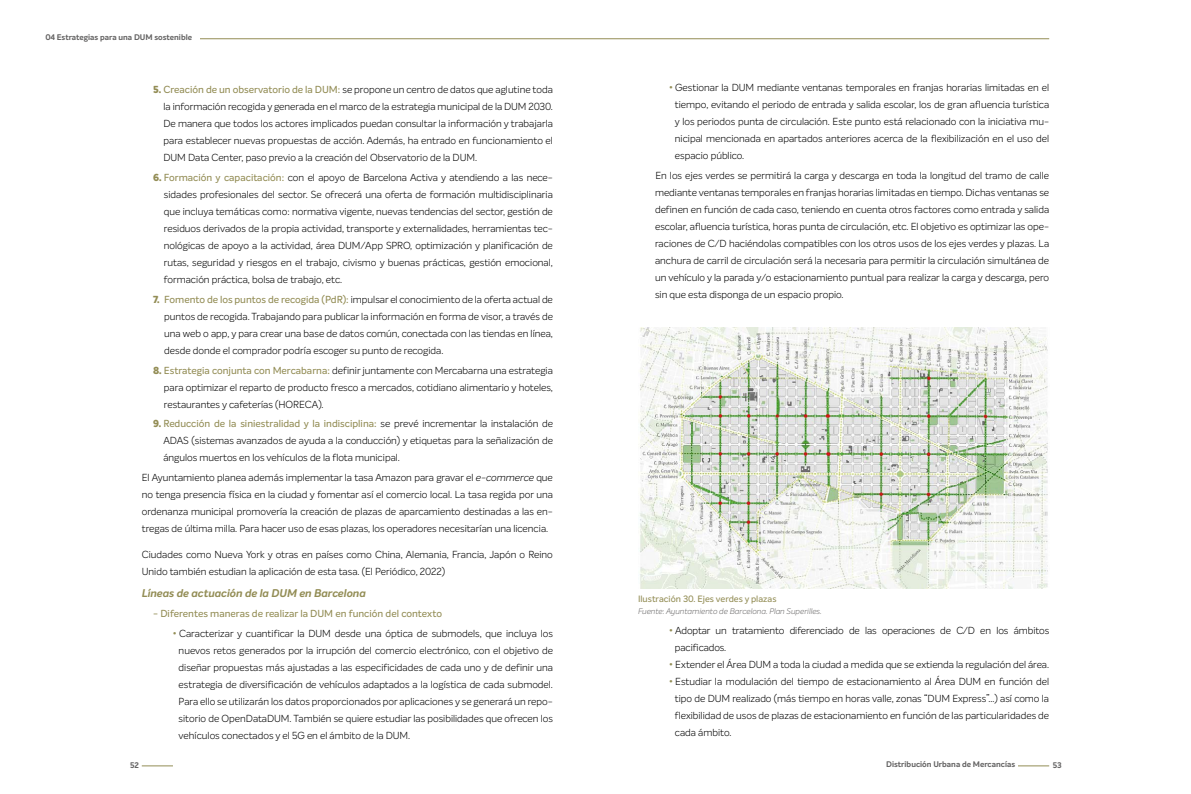
<style>
.page{position:relative;width:1191px;height:794px;background:#fff}
.page>*{position:absolute;margin:0;border:0;box-sizing:border-box;transform-origin:0 0}
.t1{font:italic 700 11px "Intelo";color:#938d55}
.t2{font:300 10px/17px "Intelo";color:#000;text-align:justify}
.t3{font:500 10px "Intelo";color:#938d55}
.t4{font:500 9px "Intelo";color:#938d55}
.t5{font:700 8px "Intelo";color:#646363}
.t6{font:italic 300 8px "Intelo";color:#706f6f}
.s1{font-weight:800;color:#938d55}
.s2{font-weight:500;color:#938d55}
.s3{font-style:italic}
</style>
<div class="page">
<hr style="left:142px;top:38px;width:907px;height:1px;background:#938d55">
<hr style="left:142px;top:765px;width:31px;height:1px;background:#938d55">
<hr style="left:1018px;top:765px;width:31px;height:1px;background:#938d55">
<div style="left:43px;top:31px;width:157px;height:15px;background:#fff"></div>
<img style="left:640px;top:327px;width:408px;height:261px">
<p class="t5" style="left:45px;top:32px;width:148px">04 Estrategias para una DUM sostenible</p>
<p class="t2" style="left:163px;top:81px;width:391px;text-indent:-10px"><span class="s1">5.</span> <span class="s2">Creación de un observatorio de la DUM:</span> se propone un centro de datos que aglutine toda la información recogida y generada en el marco de la estrategia municipal de la DUM 2030.<br>De manera que todos los actores implicados puedan consultar la información y trabajarla para establecer nuevas propuestas de acción. Además, ha entrado en funcionamiento el DUM Data Center, paso previo a la creación del Observatorio de la DUM.</p>
<p class="t2" style="left:164px;top:169px;width:390px;text-indent:-11px"><span class="s1">6.</span> <span class="s2">Formación y capacitación:</span> con el apoyo de Barcelona Activa y atendiendo a las nece&shy;sidades profesionales del sector. Se ofrecerá una oferta de formación multidisciplinaria que incluya temáticas como: normativa vigente, nuevas tendencias del sector, gestión de residuos derivados de la propia actividad, transporte y externalidades, herramientas tec&shy;nológicas de apoyo a la actividad, área DUM/App SPRO, optimización y planificación de rutas, seguridad y riesgos en el trabajo, civismo y buenas prácticas, gestión emocional, formación práctica, bolsa de trabajo, etc.</p>
<p class="t2" style="left:164px;top:290px;width:390px;text-indent:-11px"><span class="s1">7.</span> <span class="s2">Fomento de los puntos de recogida (PdR):</span> impulsar el conocimiento de la oferta actual de puntos de recogida. Trabajando para publicar la información en forma de visor, a través de una web o app, y para crear una base de datos común, conectada con las tiendas en línea, desde donde el comprador podría escoger su punto de recogida.</p>
<p class="t2" style="left:164px;top:361px;width:390px;text-indent:-11px"><span class="s1">8.</span> <span class="s2">Estrategia conjunta con Mercabarna:</span> definir juntamente con Mercabarna una estrategia para optimizar el reparto de producto fresco a mercados, cotidiano alimentario y hoteles, restaurantes y cafeterías (HORECA).</p>
<p class="t2" style="left:163px;top:415px;width:391px;text-indent:-10px"><span class="s1">9.</span> <span class="s2">Reducción de la siniestralidad y la indisciplina:</span> se prevé incrementar la instalación de ADAS (sistemas avanzados de ayuda a la conducción) y etiquetas para la señalización de ángulos muertos en los vehículos de la flota municipal.</p>
<p class="t2" style="left:142px;top:469px;width:413px">El Ayuntamiento planea además implementar la tasa Amazon para gravar el <span class="s3">e-commerce</span> que no tenga presencia física en la ciudad y fomentar así el comercio local. La tasa regida por una ordenanza municipal promovería la creación de plazas de aparcamiento destinadas a las en&shy;tregas de última milla. Para hacer uso de esas plazas, los operadores necesitarían una licencia.</p>
<p class="t2" style="left:142px;top:545px;width:413px">Ciudades como Nueva York y otras en países como China, Alemania, Francia, Japón o Reino<br>Unido también estudian la aplicación de esta tasa. (El Periódico, 2022)</p>
<p class="t1" style="left:142px;top:586px;width:226px">Líneas de actuación de la DUM en Barcelona</p>
<p class="t3" style="left:153px;top:607px;width:290px">- Diferentes maneras de realizar la DUM en función del contexto</p>
<p class="t2" style="left:179px;top:625px;width:376px;text-indent:-6px"><span class="s2">•</span> Caracterizar y cuantificar la DUM desde una óptica de submodels, que incluya los nuevos retos generados por la irrupción del comercio electrónico, con el objetivo de diseñar propuestas más ajustadas a las especificidades de cada uno y de definir una estrategia de diversificación de vehículos adaptados a la logística de cada submodel.<br>Para ello se utilizarán los datos proporcionados por aplicaciones y se generará un repo&shy;sitorio de OpenDataDUM. También se quiere estudiar las posibilidades que ofrecen los vehículos conectados y el 5G en el ámbito de la DUM.</p>
<p class="t2" style="left:675px;top:79px;width:376px;text-indent:-6px"><span class="s2">•</span> Gestionar la DUM mediante ventanas temporales en franjas horarias limitadas en el tiempo, evitando el periodo de entrada y salida escolar, los de gran afluencia turística y los periodos punta de circulación. Este punto está relacionado con la iniciativa mu&shy;nicipal mencionada en apartados anteriores acerca de la flexibilización en el uso del espacio público.</p>
<p class="t2" style="left:655px;top:167px;width:396px">En los ejes verdes se permitirá la carga y descarga en toda la longitud del tramo de calle mediante ventanas temporales en franjas horarias limitadas en tiempo. Dichas ventanas se definen en función de cada caso, teniendo en cuenta otros factores como entrada y salida escolar, afluencia turística, horas punta de circulación, etc. El objetivo es optimizar las ope&shy;raciones de C/D haciéndolas compatibles con los otros usos de los ejes verdes y plazas. La anchura de carril de circulación será la necesaria para permitir la circulación simultánea de un vehículo y la parada y/o estacionamiento puntual para realizar la carga y descarga, pero sin que esta disponga de un espacio propio.</p>
<p class="t4" style="left:638px;top:593px;width:140px">Ilustración 30. Ejes verdes y plazas</p>
<p class="t6" style="left:638px;top:606px;width:185px">Fuente: Ayuntamiento de Barcelona. Plan Superilles.</p>
<p class="t2" style="left:675px;top:622px;width:376px;text-indent:-6px"><span class="s2">•</span> Adoptar un tratamiento diferenciado de las operaciones de C/D en los ámbitos pacificados.</p>
<p class="t2" style="left:669px;top:656px;width:381px"><span class="s2">•</span> Extender el Área DUM a toda la ciudad a medida que se extienda la regulación del área.</p>
<p class="t2" style="left:675px;top:673px;width:376px;text-indent:-6px"><span class="s2">•</span> Estudiar la modulación del tiempo de estacionamiento al Área DUM en función del tipo de DUM realizado (más tiempo en horas valle, zonas “DUM Express”...) así como la flexibilidad de usos de plazas de estacionamiento en función de las particularidades de cada ámbito.</p>
<p class="t5" style="left:130px;top:760px;width:10px">52</p>
<p class="t5" style="left:886px;top:759px;width:130px">Distribución Urbana de Mercancías</p>
<p class="t5" style="left:1052px;top:760px;width:11px">53</p>
</div>
